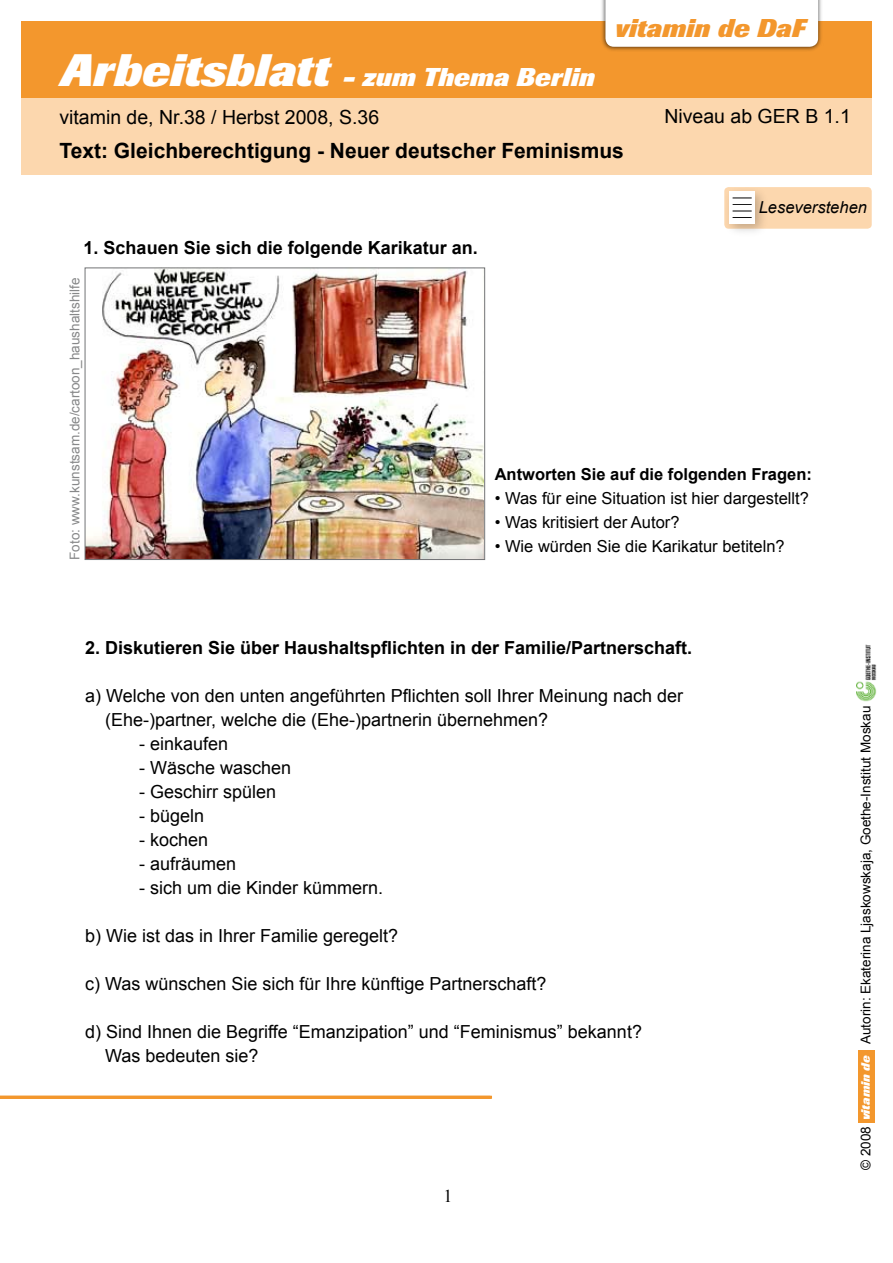
<style>
.page{position:relative;width:893px;height:1263px;background:#fff}
.page>*{position:absolute;margin:0;border:0;box-sizing:border-box;transform-origin:0 0}
.t1{font:italic 800 25.5px "Imago";color:#fff}
.t2{font:italic 800 25.5px "Imago";letter-spacing:.005em;color:#f3972d}
.t3{font:700 21px "Arial";color:#000}
.t4{font:19.5px "Arial";color:#000}
.t5{font:18px/24px "Arial";color:#000}
.t6{font:700 18px "Arial";color:#000}
.t7{font:16.5px "Arial";color:#000}
.t8{font:700 16.5px "Arial";color:#000}
.t9{font:italic 16.5px "Arial";color:#000}
.t10{font:13.5px "Arial";color:#000}
.t11{font:13.5px "Arial";color:#878889}
.t12{font:italic 800 12px "Imago";color:#fff}
.s1{font-size:45px}
</style>
<div class="page">
<svg style="left:0;top:1096px;width:492px;height:3px"></svg>
<div style="left:21px;top:98px;width:851px;height:76px;background:#fcd7ae"></div>
<div style="left:21px;top:21px;width:851px;height:77px;background:#f3972d"></div>
<div style="left:600px;top:0;width:224px;height:52px;background:#000;opacity:.7"></div>
<div style="left:605px;top:0;width:213px;height:47px;background:#fff"></div>
<div style="left:858px;top:1050px;width:16px;height:72px;background:#f3972d"></div>
<img style="left:857px;top:644px;width:19px;height:57px">
<img style="left:87px;top:269px;width:396px;height:289px">
<div style="left:85px;top:267px;width:400px;height:293px;border:1px solid #727375"></div>
<div style="left:724px;top:187px;width:148px;height:42px;background:#fcd7ae;border-radius:4px"></div>
<div style="left:723px;top:186px;width:46px;height:52px;background:#000;opacity:.22"></div>
<div style="left:729px;top:192px;width:26px;height:32px;background:#fff"></div>
<svg style="left:733px;top:211px;width:19px;height:7px"></svg>
<svg style="left:733px;top:198px;width:19px;height:7px"></svg>
<h1 class="t2" style="left:615px;top:13px;width:192px">vitamin de DaF</h1>
<h1 class="t1" style="left:60px;top:63px;width:536px"><span class="s1">Arbeitsblatt</span> - zum Thema Berlin</h1>
<p class="t4" style="left:59px;top:104px;width:321px">vitamin de, Nr.38 / Herbst 2008, S.36</p>
<p class="t4" style="left:664px;top:104px;width:188px">Niveau ab GER B 1.1</p>
<p class="t3" style="left:60px;top:137px;width:566px">Text: Gleichberechtigung - Neuer deutscher Feminismus</p>
<p class="t6" style="left:84px;top:236px;width:396px">1. Schauen Sie sich die folgende Karikatur an.</p>
<p class="t11" style="left:66px;top:560px;width:284px;rotate:-90deg">Foto: www.kunstsam.de/cartoon_haushaltshilfe</p>
<p class="t9" style="left:759px;top:197px;width:110px">Leseverstehen</p>
<p class="t8" style="left:495px;top:463px;width:319px">Antworten Sie auf die folgenden Fragen:</p>
<p class="t7" style="left:495px;top:487px;width:316px">• Was für eine Situation ist hier dargestellt?</p>
<p class="t7" style="left:495px;top:511px;width:186px">• Was kritisiert der Autor?</p>
<p class="t7" style="left:495px;top:535px;width:292px">• Wie würden Sie die Karikatur betiteln?</p>
<p class="t6" style="left:85px;top:636px;width:609px">2. Diskutieren Sie über Haushaltspflichten in der Familie/Partnerschaft.</p>
<p class="t5" style="left:105px;top:684px;width:579px;text-indent:-20px">a) Welche von den unten angeführten Pflichten soll Ihrer Meinung nach der (Ehe-)partner, welche die (Ehe-)partnerin übernehmen?</p>
<p class="t5" style="left:139px;top:732px;width:91px">- einkaufen</p>
<p class="t5" style="left:139px;top:756px;width:154px">- Wäsche waschen</p>
<p class="t5" style="left:139px;top:780px;width:139px">- Geschirr spülen</p>
<p class="t5" style="left:139px;top:804px;width:67px">- bügeln</p>
<p class="t5" style="left:139px;top:828px;width:71px">- kochen</p>
<p class="t5" style="left:139px;top:852px;width:99px">- aufräumen</p>
<p class="t5" style="left:139px;top:876px;width:246px">- sich um die Kinder kümmern.</p>
<p class="t5" style="left:85px;top:924px;width:315px">b) Wie ist das in Ihrer Familie geregelt?</p>
<p class="t5" style="left:85px;top:972px;width:463px">c) Was wünschen Sie sich für Ihre künftige Partnerschaft?</p>
<p class="t5" style="left:105px;top:1020px;width:538px;text-indent:-20px">d) Sind Ihnen die Begriffe “Emanzipation” und “Feminismus” bekannt?<br>Was bedeuten sie?</p>
<p class="t10" style="left:857px;top:1044px;width:340px;rotate:-90deg">Autorin: Ekaterina Ljaskowskaja, Goethe-Institut Moskau</p>
<p class="t12" style="left:859px;top:1120px;width:66px;rotate:-90deg">vitamin de</p>
<p class="t10" style="left:857px;top:1170px;width:45px;rotate:-90deg">© 2008</p>
</div>
